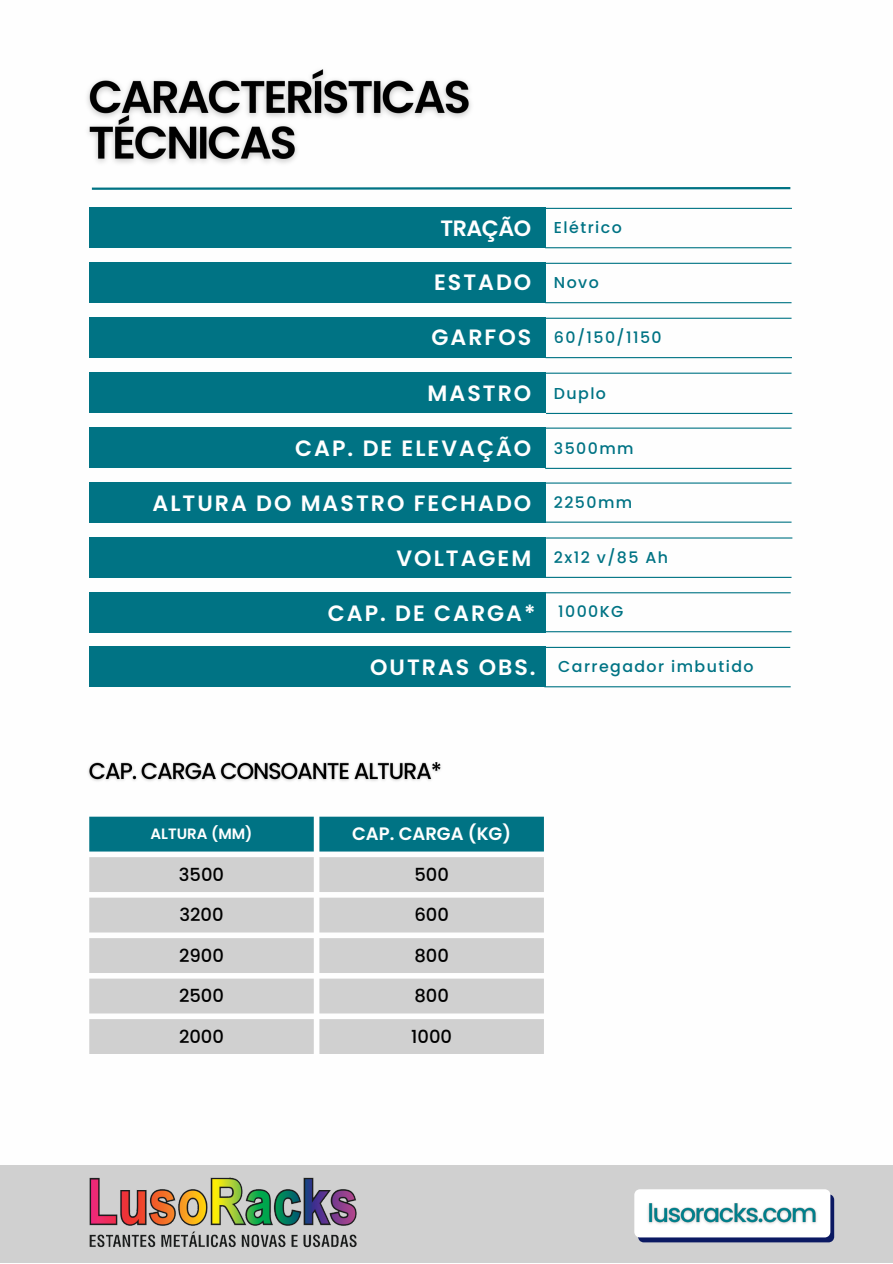
<style>
.page{position:relative;width:893px;height:1264px;background:#fff}
.page>*{position:absolute;margin:0;border:0;box-sizing:border-box;transform-origin:0 0}
.t1{font:600 22.2px "Poppins";letter-spacing:.09em;color:#fff}
.t2{font:500 18px "Poppins";color:#000}
.t3{font:600 18px "Poppins";color:#fff}
.t4{font:500 15.75px "Poppins";letter-spacing:.09em;color:#007384}
.t5{font:600 15px "Poppins";color:#fff}
.s1{font-weight:500;font-size:15.75px;color:#007384}
.s2{font-weight:600;font-size:22.2px;color:#fff}
</style>
<div class="page">
<hr style="left:545px;top:247px;width:246px;height:1px;background:#007384">
<hr style="left:545px;top:302px;width:246px;height:1px;background:#007384">
<hr style="left:545px;top:357px;width:246px;height:1px;background:#007384">
<hr style="left:546px;top:413px;width:246px;height:1px;background:#007384">
<hr style="left:545px;top:372px;width:246px;height:2px;background:#007384">
<hr style="left:545px;top:468px;width:246px;height:1px;background:#007384">
<hr style="left:545px;top:427px;width:246px;height:1px;background:#007384">
<hr style="left:545px;top:521px;width:246px;height:1px;background:#007384">
<hr style="left:545px;top:482px;width:246px;height:1px;background:#007384">
<hr style="left:545px;top:577px;width:246px;height:1px;background:#007384">
<div style="left:89px;top:208px;width:456px;height:40px;background:#007384"></div>
<div style="left:89px;top:263px;width:456px;height:40px;background:#007384"></div>
<div style="left:89px;top:318px;width:456px;height:40px;background:#007384"></div>
<div style="left:89px;top:372px;width:456px;height:41px;background:#007384"></div>
<div style="left:89px;top:427px;width:456px;height:41px;background:#007384"></div>
<div style="left:89px;top:482px;width:456px;height:41px;background:#007384"></div>
<div style="left:89px;top:537px;width:456px;height:40px;background:#007384"></div>
<hr style="left:545px;top:631px;width:246px;height:1px;background:#007384">
<div style="left:89px;top:592px;width:456px;height:40px;background:#007384"></div>
<hr style="left:544px;top:686px;width:246px;height:1px;background:#007384">
<div style="left:89px;top:646px;width:456px;height:41px;background:#007384"></div>
<img style="left:87px;top:69px;width:384px;height:95px">
<svg style="left:91px;top:187px;width:700px;height:3px;background:#3f95a2"></svg>
<div style="left:0;top:1165px;width:892px;height:97px;background:#d0d0d0"></div>
<svg style="left:634px;top:1189px;width:200px;height:53px;background:#8b92b4"></svg>
<img style="left:642px;top:1189px;width:178px;height:47px">
<hr style="left:545px;top:208px;width:246px;height:1px;background:#007384">
<hr style="left:546px;top:537px;width:246px;height:1px;background:#007384">
<hr style="left:544px;top:647px;width:246px;height:1px;background:#007384">
<hr style="left:544px;top:592px;width:246px;height:1px;background:#007384">
<hr style="left:545px;top:263px;width:246px;height:1px;background:#007384">
<div style="left:89px;top:816px;width:455px;height:35px;background:#007384"></div>
<svg style="left:89px;top:857px;width:455px;height:196px;background:#d5d5d5"></svg>
<img style="left:88px;top:762px;width:353px;height:19px">
<img style="left:89px;top:1177px;width:268px;height:70px">
<hr style="left:545px;top:318px;width:246px;height:1px;background:#007384">
<p class="t1" style="left:440px;top:213px;width:92px">TRAÇÃO</p>
<p class="t1" style="left:434px;top:267px;width:99px">ESTADO</p>
<p class="t1" style="left:431px;top:322px;width:101px">GARFOS</p>
<p class="t1" style="left:427px;top:377px;width:105px">MASTRO</p>
<p class="t1" style="left:295px;top:433px;width:237px">CAP. DE ELEVAÇÃO</p>
<p class="t1" style="left:152px;top:488px;width:380px">ALTURA DO MASTRO FECHADO</p>
<p class="t1" style="left:396px;top:542px;width:136px">VOLTAGEM</p>
<p class="t1" style="left:328px;top:597px;width:297px">CAP. DE CARGA* <span class="s1">1000KG</span></p>
<p class="t4" style="left:370px;top:655px;width:385px"><span class="s2">OUTRAS OBS.</span> Carregador imbutido</p>
<p class="t4" style="left:554px;top:217px;width:69px">Elétrico</p>
<p class="t4" style="left:554px;top:272px;width:46px">Novo</p>
<p class="t4" style="left:554px;top:326px;width:109px">60/150/1150</p>
<p class="t4" style="left:554px;top:382px;width:54px">Duplo</p>
<p class="t4" style="left:554px;top:437px;width:81px">3500mm</p>
<p class="t4" style="left:554px;top:491px;width:80px">2250mm</p>
<p class="t4" style="left:554px;top:546px;width:116px">2x12 v/85 Ah</p>
<p class="t5" style="left:150px;top:823px;width:104px">ALTURA (MM)</p>
<p class="t3" style="left:352px;top:821px;width:160px">CAP. CARGA (KG)</p>
<p class="t2" style="left:179px;top:861px;width:47px">3500</p>
<p class="t2" style="left:414px;top:861px;width:36px">500</p>
<p class="t2" style="left:179px;top:902px;width:46px">3200</p>
<p class="t2" style="left:414px;top:902px;width:36px">600</p>
<p class="t2" style="left:179px;top:942px;width:46px">2900</p>
<p class="t2" style="left:414px;top:942px;width:36px">800</p>
<p class="t2" style="left:179px;top:983px;width:46px">2500</p>
<p class="t2" style="left:414px;top:983px;width:36px">800</p>
<p class="t2" style="left:179px;top:1023px;width:46px">2000</p>
<p class="t2" style="left:411px;top:1023px;width:42px">1000</p>
</div>
